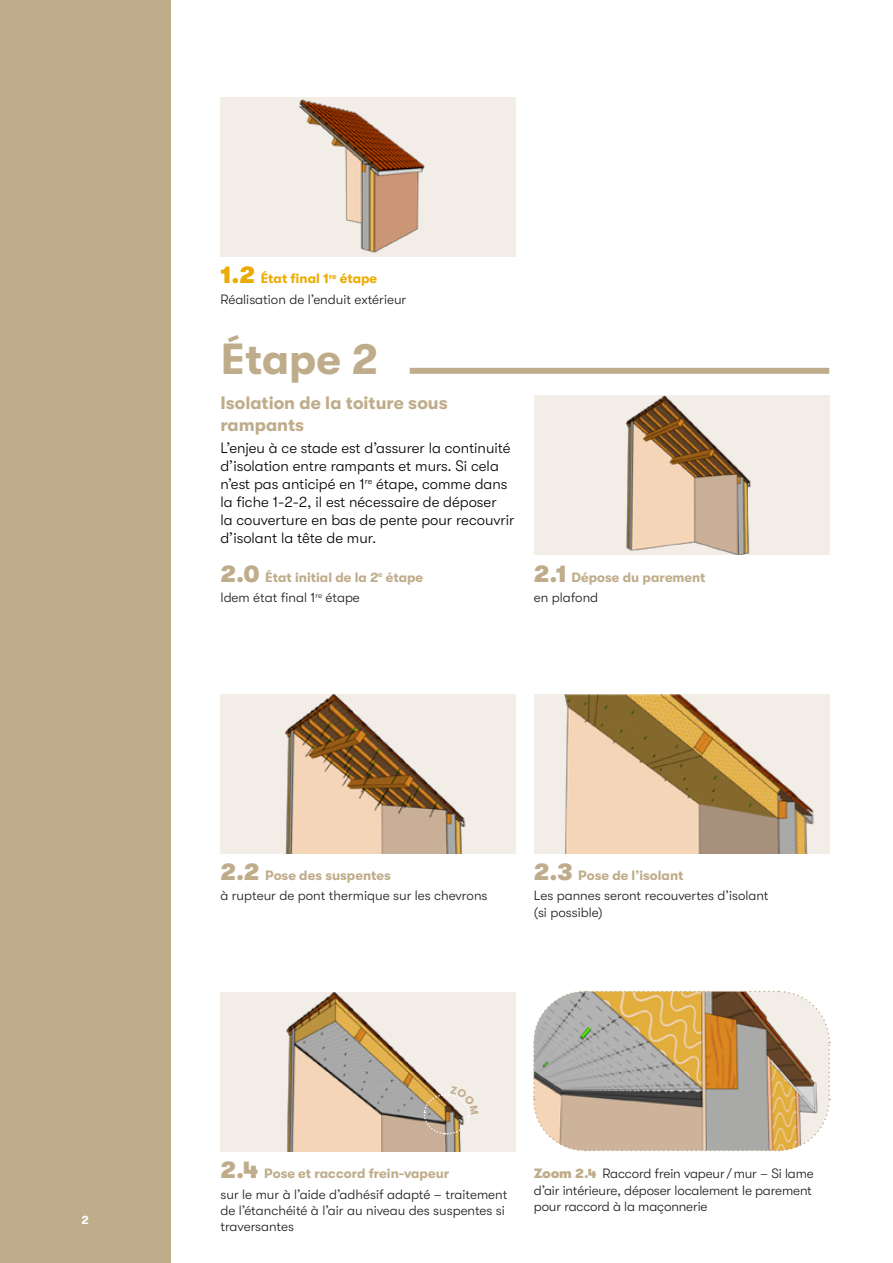
<style>
.page{position:relative;width:893px;height:1263px;background:#fff}
.page>*{position:absolute;margin:0;border:0;box-sizing:border-box;transform-origin:0 0}
.t1{font:700 43.5px "GT Walsheim";color:#bfac8a}
.t2{font:700 18px/21.6px "GT Walsheim";color:#bfac8a}
.t3{font:300 15px/18px "GT Walsheim";color:#000}
.t4{font:300 13.5px/20.4px "GT Walsheim";color:#1b1b1a}
.t5{font:700 13.5px/20.4px "GT Walsheim";color:#bfac8a}
.t6{font:700 12px "GT Walsheim";color:#fff}
.s1{font-weight:900;font-size:24px;color:#ecab03}
.s2{font-weight:700;color:#ecab03}
.s3{font-weight:900;font-size:24px}
.s4{font-weight:300;color:#1b1b1a}
.s5{font-weight:900;font-size:24px;color:#bfac8a}
.s6{font-weight:700;color:#bfac8a}
.s7{font-weight:900;color:#bfac8a}
</style>
<div class="page">
<div style="left:0;top:0;width:170px;height:1263px;background:#bfac8a"></div>
<img style="left:536px;top:694px;width:291px;height:159px">
<img style="left:220px;top:694px;width:296px;height:159px">
<img style="left:223px;top:992px;width:291px;height:159px">
<img style="left:536px;top:396px;width:291px;height:159px">
<img style="left:223px;top:97px;width:291px;height:159px">
<svg style="left:533px;top:990px;width:298px;height:162px;background:#c2af94"></svg>
<div style="left:410px;top:368px;width:419px;height:6px;background:#bfac8a"></div>
<svg style="left:423px;top:1085px;width:55px;height:50px;background:#cbbba3"></svg>
<p class="t6" style="left:81px;top:1213px;width:9px">2</p>
<p class="t4" style="left:220px;top:269px;width:187px"><span class="s1">1.2</span> <span class="s2">État final 1</span><sup>re</sup> <span class="s2">étape<br></span>Réalisation de l’enduit extérieur</p>
<h1 class="t1" style="left:221px;top:334px;width:159px">Étape 2</h1>
<h2 class="t2" style="left:220px;top:392px;width:229px">Isolation de la toiture sous rampants</h2>
<p class="t3" style="left:220px;top:439px;width:296px">L’enjeu à ce stade est d’assurer la continuité d’isolation entre rampants et murs. Si cela n’est pas anticipé en 1<sup>re</sup> étape, comme dans la fiche 1-2-2, il est nécessaire de déposer<br>la couverture en bas de pente pour recouvrir d’isolant la tête de mur.</p>
<p class="t5" style="left:220px;top:567px;width:204px"><span class="s3">2.0</span> État initial de la 2<sup>e</sup> étape<br><span class="s4">Idem état final 1</span><sup>re</sup> <span class="s4">étape</span></p>
<p class="t5" style="left:534px;top:567px;width:173px"><span class="s3">2.1</span> Dépose du parement <span class="s4">en plafond</span></p>
<p class="t4" style="left:220px;top:865px;width:269px"><span class="s5">2.2</span> <span class="s6">Pose des suspentes<br></span>à rupteur de pont thermique sur les chevrons</p>
<p class="t4" style="left:534px;top:865px;width:236px"><span class="s5">2.3</span> <span class="s6">Pose de l’isolant<br></span>Les pannes seront recouvertes d’isolant</p>
<p class="t4" style="left:534px;top:902px;width:70px">(si possible)</p>
<p class="t4" style="left:220px;top:1164px;width:288px"><span class="s5">2.4</span> <span class="s6">Pose et raccord frein-vapeur<br></span>sur le mur à l’aide d’adhésif adapté – traitement</p>
<p class="t4" style="left:220px;top:1202px;width:286px;line-height:16.2px">de l’étanchéité à l’air au niveau des suspentes si traversantes</p>
<p class="t4" style="left:534px;top:1166px;width:282px;line-height:16.2px"><span class="s7">Zoom 2.4</span> Raccord frein vapeur / mur – Si lame d’air intérieure, déposer localement le parement pour raccord à la maçonnerie</p>
</div>
